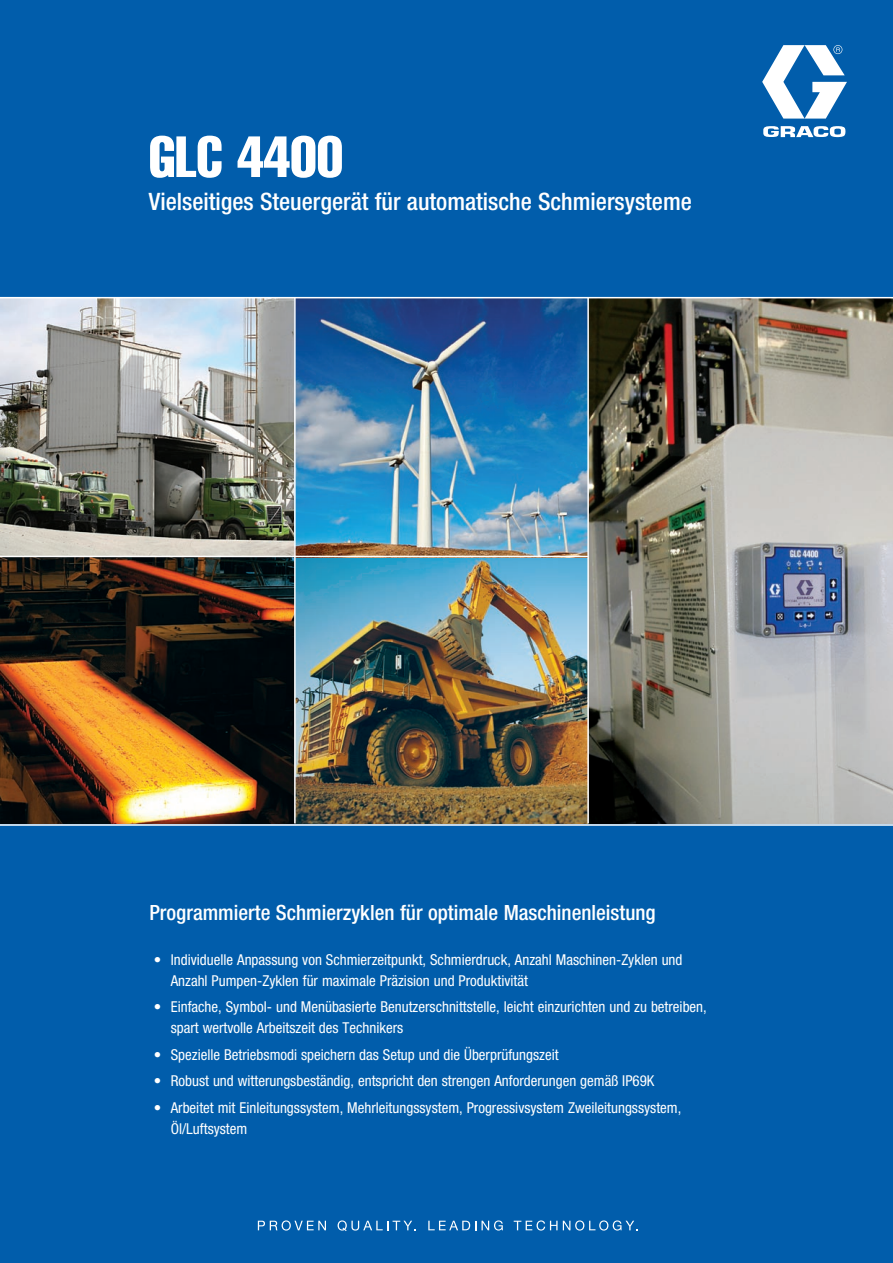
<style>
.page{position:relative;width:893px;height:1263px;background:#fff}
.page>*{position:absolute;margin:0;border:0;box-sizing:border-box;transform-origin:0 0}
.t1{font:57px "Helvetica LT Std Comp";color:#fff}
.t2{font:500 condensed 24px "Helvetica Neue LT Std";color:#fff}
.t3{font:500 condensed 21px "Helvetica Neue LT Std";color:#fff}
.t4{font:condensed 15px/21px "Helvetica Neue LT Std";color:#fff}
</style>
<div class="page">
<img style="left:0;top:298px;width:893px;height:525px">
<hr style="left:0;top:556px;width:588px;height:1px;background:#fff">
<hr style="left:294px;top:291px;width:2px;height:532px;background:#fff">
<hr style="left:587px;top:291px;width:2px;height:532px;background:#fff">
<div style="left:0;top:0;width:893px;height:298px;background:#015dab"></div>
<div style="left:0;top:825px;width:893px;height:438px;background:#015dab"></div>
<svg style="left:258px;top:1220px;width:68px;height:10px"></svg>
<svg style="left:338px;top:1220px;width:78px;height:11px"></svg>
<svg style="left:428px;top:1220px;width:75px;height:10px"></svg>
<svg style="left:514px;top:1220px;width:124px;height:10px"></svg>
<hr style="left:0;top:297px;width:893px;height:1px;background:#fff">
<svg style="left:762px;top:45px;width:85px;height:92px"></svg>
<hr style="left:0;top:824px;width:893px;height:2px;background:#fff">
<h1 class="t1" style="left:149px;top:121px;width:196px">GLC 4400</h1>
<h2 class="t2" style="left:149px;top:187px;width:545px">Vielseitiges Steuergerät für automatische Schmiersysteme</h2>
<h3 class="t3" style="left:149px;top:899px;width:508px">Programmierte Schmierzyklen für optimale Maschinenleistung</h3>
<p class="t4" style="left:171px;top:949px;width:513px;text-indent:-17px">• Individuelle Anpassung von Schmierzeitpunkt, Schmierdruck, Anzahl Maschinen-Zyklen und<br>Anzahl Pumpen-Zyklen für maximale Präzision und Produktivität</p>
<p class="t4" style="left:171px;top:996px;width:538px;text-indent:-17px">• Einfache, Symbol- und Menübasierte Benutzerschnittstelle, leicht einzurichten und zu betreiben, spart wertvolle Arbeitszeit des Technikers</p>
<p class="t4" style="left:154px;top:1044px;width:406px">• Spezielle Betriebsmodi speichern das Setup und die Überprüfungszeit</p>
<p class="t4" style="left:154px;top:1070px;width:502px">• Robust und witterungsbeständig, entspricht den strengen Anforderungen gemäß IP69K</p>
<p class="t4" style="left:171px;top:1097px;width:512px;text-indent:-17px">• Arbeitet mit Einleitungssystem, Mehrleitungssystem, Progressivsystem Zweileitungssystem,<br>Öl/Luftsystem</p>
</div>
